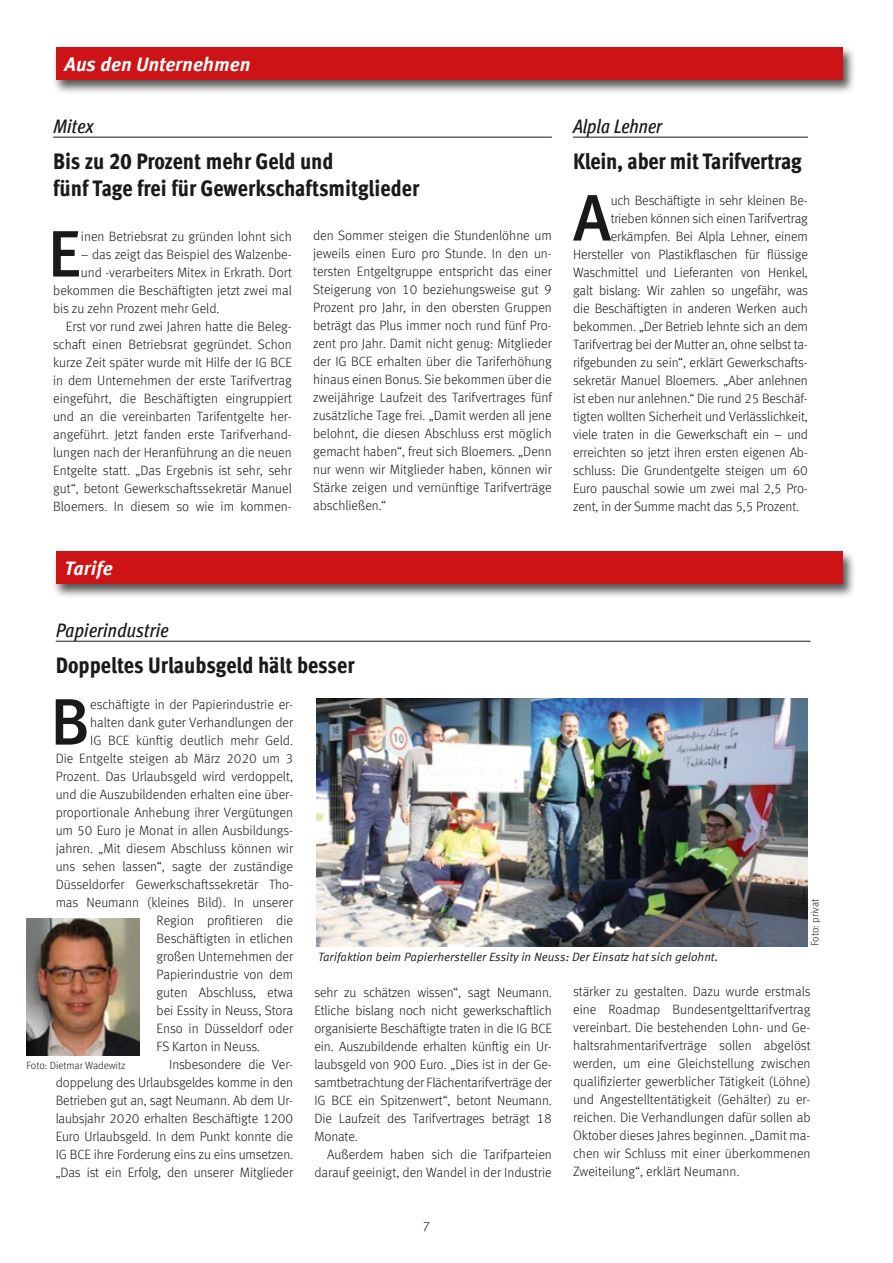
<style>
.page{position:relative;width:893px;height:1263px;background:#fff}
.page>*{position:absolute;margin:0;border:0;box-sizing:border-box;transform-origin:0 0}
.t1{font:500 65.55px "Meta Offc Pro";color:#1a1a18}
.t2{font:800 condensed 22.5px/27px "Meta Offc Pro";letter-spacing:-.005em;color:#1a1a18}
.t3{font:italic 500 condensed 19.5px "Meta Offc Pro";letter-spacing:-.005em;color:#1a1a18}
.t4{font:italic 700 19.5px "Meta Offc Pro";letter-spacing:-.005em;color:#fff}
.t5{font:300 13.5px/18px "Meta Offc Pro";letter-spacing:-.005em;color:#1a1a18;text-align:justify}
.t6{font:12px "Meta Offc Pro Norm Ita";color:#1a1a18}
.t7{font:300 10.5px "Meta Offc Pro";letter-spacing:-.005em;color:#1a1a18}
</style>
<div class="page">
<div style="left:52px;top:45px;width:803px;height:50px;background:#1a1a18;opacity:.75"></div>
<div style="left:56px;top:48px;width:787px;height:32px;background:#cd1316"></div>
<div style="left:52px;top:549px;width:803px;height:50px;background:#1a1a18;opacity:.75"></div>
<div style="left:56px;top:552px;width:787px;height:32px;background:#cd1316"></div>
<hr style="left:53px;top:137px;width:499px;height:1px;background:#1a1a18">
<hr style="left:56px;top:641px;width:754px;height:1px;background:#1a1a18">
<img style="left:317px;top:699px;width:491px;height:247px">
<hr style="left:573px;top:137px;width:235px;height:1px;background:#1a1a18">
<img style="left:26px;top:918px;width:114px;height:137px">
<h3 class="t4" style="left:65px;top:49px;width:187px">Aus den Unternehmen</h3>
<h3 class="t3" style="left:53px;top:111px;width:42px">Mitex</h3>
<h2 class="t2" style="left:53px;top:146px;width:368px">Bis zu 20 Prozent mehr Geld und<br>fünf Tage frei für Gewerkschaftsmitglieder</h2>
<h1 class="t1" style="left:48px;top:203px;width:35px">E</h1>
<p class="t5" style="left:81px;top:226px;width:212px">inen Betriebsrat zu gründen lohnt sich</p>
<p class="t5" style="left:313px;top:226px;width:240px">den Sommer steigen die Stundenlöhne um jeweils einen Euro pro Stunde. In den un&shy;tersten Entgeltgruppe entspricht das einer Steigerung von 10 beziehungsweise gut 9<br>Prozent pro Jahr, in den obersten Gruppen beträgt das Plus immer noch rund fünf Pro&shy;zent pro Jahr. Damit nicht genug: Mitglieder der IG BCE erhalten über die Tariferhöhung hinaus einen Bonus. Sie bekommen über die zweijährige Laufzeit des Tarifvertrages fünf zusätzliche Tage frei. „Damit werden all jene belohnt, die diesen Abschluss erst möglich gemacht haben“, freut sich Bloemers. „Denn nur wenn wir Mitglieder haben, können wir Stärke zeigen und vernünftige Tarifverträge abschließen.“</p>
<p class="t5" style="left:81px;top:244px;width:211px">– das zeigt das Beispiel des Walzenbe-</p>
<p class="t5" style="left:81px;top:262px;width:213px">und -verarbeiters Mitex in Erkrath. Dort</p>
<p class="t5" style="left:53px;top:280px;width:240px">bekommen die Beschäftigten jetzt zwei mal</p>
<p class="t5" style="left:53px;top:298px;width:168px">bis zu zehn Prozent mehr Geld.</p>
<p class="t5" style="left:66px;top:316px;width:227px">Erst vor rund zwei Jahren hatte die Beleg-</p>
<p class="t5" style="left:53px;top:334px;width:240px">schaft einen Betriebsrat gegründet. Schon</p>
<p class="t5" style="left:53px;top:352px;width:240px">kurze Zeit später wurde mit Hilfe der IG BCE</p>
<p class="t5" style="left:53px;top:370px;width:240px">in dem Unternehmen der erste Tarifvertrag</p>
<p class="t5" style="left:53px;top:388px;width:240px">eingeführt, die Beschäftigten eingruppiert</p>
<p class="t5" style="left:53px;top:406px;width:240px">und an die vereinbarten Tarifentgelte her-</p>
<p class="t5" style="left:53px;top:424px;width:240px">angeführt. Jetzt fanden erste Tarifverhand-</p>
<p class="t5" style="left:53px;top:442px;width:240px">lungen nach der Heranführung an die neuen</p>
<p class="t5" style="left:53px;top:460px;width:240px">Entgelte statt. „Das Ergebnis ist sehr, sehr</p>
<p class="t5" style="left:53px;top:478px;width:240px">gut“, betont Gewerkschaftssekretär Manuel</p>
<p class="t5" style="left:53px;top:496px;width:240px">Bloemers. In diesem so wie im kommen-</p>
<h3 class="t4" style="left:65px;top:553px;width:50px">Tarife</h3>
<h3 class="t3" style="left:573px;top:111px;width:90px">Alpla Lehner</h3>
<h2 class="t2" style="left:573px;top:146px;width:230px">Klein, aber mit Tarifvertrag</h2>
<h1 class="t1" style="left:573px;top:167px;width:40px">A</h1>
<p class="t5" style="left:611px;top:190px;width:199px">uch Beschäftigte in sehr kleinen Be-</p>
<p class="t5" style="left:611px;top:208px;width:199px">trieben können sich einen Tarifvertrag</p>
<p class="t5" style="left:611px;top:226px;width:199px">erkämpfen. Bei Alpla Lehner, einem</p>
<p class="t5" style="left:573px;top:244px;width:236px">Hersteller von Plastikflaschen für flüssige</p>
<p class="t5" style="left:573px;top:262px;width:236px">Waschmittel und Lieferanten von Henkel,</p>
<p class="t5" style="left:573px;top:280px;width:236px">galt bislang: Wir zahlen so ungefähr, was</p>
<p class="t5" style="left:573px;top:298px;width:236px">die Beschäftigten in anderen Werken auch</p>
<p class="t5" style="left:573px;top:316px;width:236px">bekommen. „Der Betrieb lehnte sich an dem</p>
<p class="t5" style="left:573px;top:334px;width:236px">Tarifvertrag bei der Mutter an, ohne selbst ta-</p>
<p class="t5" style="left:573px;top:352px;width:236px">rifgebunden zu sein“, erklärt Gewerkschafts-</p>
<p class="t5" style="left:573px;top:370px;width:236px">sekretär Manuel Bloemers. „Aber anlehnen</p>
<p class="t5" style="left:573px;top:388px;width:236px">ist eben nur anlehnen.“ Die rund 25 Beschäf-</p>
<p class="t5" style="left:573px;top:406px;width:236px">tigten wollten Sicherheit und Verlässlichkeit,</p>
<p class="t5" style="left:573px;top:424px;width:236px">viele traten in die Gewerkschaft ein – und</p>
<p class="t5" style="left:573px;top:442px;width:236px">erreichten so jetzt ihren ersten eigenen Ab-</p>
<p class="t5" style="left:573px;top:460px;width:236px">schluss: Die Grundentgelte steigen um 60</p>
<p class="t5" style="left:573px;top:478px;width:236px">Euro pauschal sowie um zwei mal 2,5 Pro-</p>
<p class="t5" style="left:573px;top:496px;width:228px">zent, in der Summe macht das 5,5 Prozent.</p>
<h3 class="t3" style="left:56px;top:615px;width:114px">Papierindustrie</h3>
<h2 class="t2" style="left:56px;top:650px;width:300px">Doppeltes Urlaubsgeld hält besser</h2>
<h1 class="t1" style="left:50px;top:671px;width:42px">B</h1>
<p class="t5" style="left:90px;top:694px;width:204px">eschäftigte in der Papierindustrie er-</p>
<p class="t5" style="left:90px;top:712px;width:204px">halten dank guter Verhandlungen der</p>
<p class="t5" style="left:90px;top:730px;width:204px">IG BCE künftig deutlich mehr Geld.</p>
<p class="t5" style="left:56px;top:748px;width:239px">Die Entgelte steigen ab März 2020 um 3</p>
<p class="t5" style="left:56px;top:766px;width:239px">Prozent. Das Urlaubsgeld wird verdoppelt,</p>
<p class="t5" style="left:56px;top:784px;width:239px">und die Auszubildenden erhalten eine über-</p>
<p class="t5" style="left:56px;top:802px;width:239px">proportionale Anhebung ihrer Vergütungen</p>
<p class="t5" style="left:56px;top:820px;width:239px">um 50 Euro je Monat in allen Ausbildungs-</p>
<p class="t5" style="left:56px;top:838px;width:239px">jahren. „Mit diesem Abschluss können wir</p>
<p class="t5" style="left:56px;top:856px;width:239px">uns sehen lassen“, sagte der zuständige</p>
<p class="t5" style="left:56px;top:874px;width:239px">Düsseldorfer Gewerkschaftssekretär Tho-</p>
<p class="t5" style="left:56px;top:892px;width:239px">mas Neumann (kleines Bild). In unserer</p>
<p class="t5" style="left:157px;top:910px;width:138px">Region profitieren die</p>
<p class="t5" style="left:157px;top:928px;width:138px">Beschäftigten in etlichen</p>
<p class="t5" style="left:157px;top:946px;width:138px">großen Unternehmen der</p>
<p class="t5" style="left:157px;top:964px;width:138px">Papierindustrie von dem</p>
<p class="t5" style="left:157px;top:982px;width:138px">guten Abschluss, etwa</p>
<p class="t5" style="left:157px;top:1000px;width:138px">bei Essity in Neuss, Stora</p>
<p class="t5" style="left:157px;top:1018px;width:138px">Enso in Düsseldorf oder</p>
<p class="t5" style="left:157px;top:1036px;width:105px">FS Karton in Neuss.</p>
<p class="t5" style="left:169px;top:1054px;width:125px">Insbesondere die Ver-</p>
<p class="t5" style="left:56px;top:1072px;width:239px">doppelung des Urlaubsgeldes komme in den</p>
<p class="t5" style="left:56px;top:1090px;width:239px">Betrieben gut an, sagt Neumann. Ab dem Ur-</p>
<p class="t5" style="left:56px;top:1108px;width:239px">laubsjahr 2020 erhalten Beschäftigte 1200</p>
<p class="t5" style="left:56px;top:1126px;width:239px">Euro Urlaubsgeld. In dem Punkt konnte die</p>
<p class="t5" style="left:56px;top:1144px;width:239px">IG BCE ihre Forderung eins zu eins umsetzen.</p>
<p class="t5" style="left:56px;top:1162px;width:239px">„Das ist ein Erfolg, den unserer Mitglieder</p>
<p class="t7" style="left:807px;top:946px;width:49px;rotate:-90deg">Foto: privat</p>
<p class="t6" style="left:318px;top:947px;width:401px">Tarifaktion beim Papierhersteller Essity in Neuss: Der Einsatz hat sich gelohnt.</p>
<p class="t5" style="left:573px;top:982px;width:239px">stärker zu gestalten. Dazu wurde erstmals eine Roadmap Bundesentgelttarifvertrag vereinbart. Die bestehenden Lohn- und Ge&shy;haltsrahmentarifverträge sollen abgelöst werden, um eine Gleichstellung zwischen qualifizierter gewerblicher Tätigkeit (Löhne) und Angestelltentätigkeit (Gehälter) zu er&shy;reichen. Die Verhandlungen dafür sollen ab Oktober dieses Jahres beginnen. „Damit ma&shy;chen wir Schluss mit einer überkommenen Zweiteilung“, erklärt Neumann.</p>
<p class="t5" style="left:314px;top:982px;width:239px">sehr zu schätzen wissen“, sagt Neumann.<br>Etliche bislang noch nicht gewerkschaftlich organisierte Beschäftigte traten in die IG BCE ein. Auszubildende erhalten künftig ein Ur&shy;laubsgeld von 900 Euro. „Dies ist in der Ge&shy;samtbetrachtung der Flächentarifverträge der IG BCE ein Spitzenwert“, betont Neumann.<br>Die Laufzeit des Tarifvertrages beträgt 18<br>Monate.</p>
<p class="t5" style="left:314px;top:1144px;width:239px;text-align:right">Außerdem haben sich die Tarifparteien darauf geeinigt, den Wandel in der Industrie</p>
<p class="t7" style="left:26px;top:1057px;width:100px">Foto: Dietmar Wadewitz</p>
<p class="t5" style="left:422px;top:1216px;width:9px">7</p>
</div>
